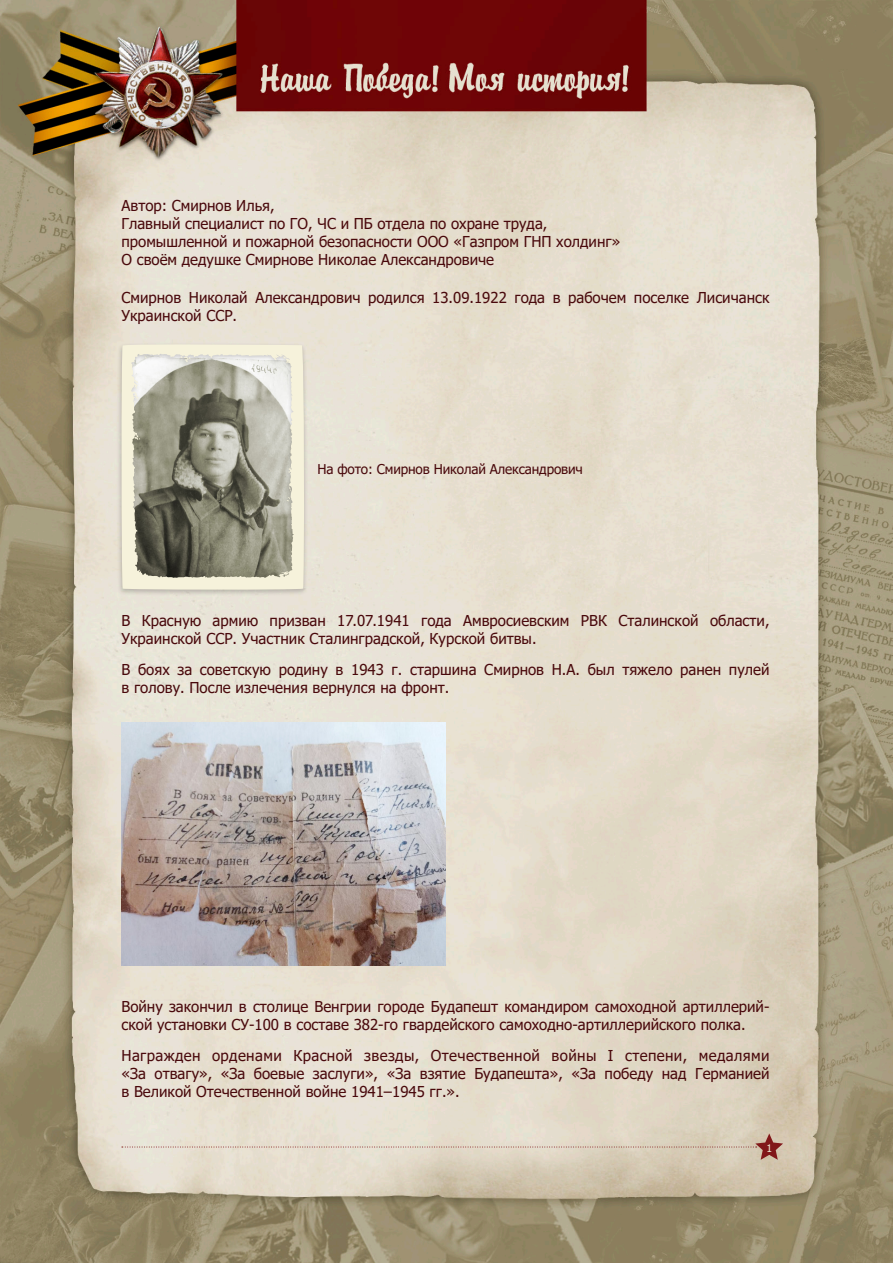
<style>
.page{position:relative;width:893px;height:1263px;background:#fff}
.page>*{position:absolute;margin:0;border:0;box-sizing:border-box;transform-origin:0 0}
.Стиль_абзаца_1{font:15px/18px "Tahoma";color:#49090c}
.t1{font:13.5px "Tahoma";letter-spacing:-.01em;color:#49090c}
.t2{font:10.5px "Tahoma";color:#edead3}
</style>
<div class="page">
<img style="left:0;top:0;width:893px;height:1263px">
<svg style="left:122px;top:1133px;width:661px;height:27px;background:#dfd4c3"></svg>
<div style="left:116px;top:342px;width:192px;height:254px;background:#231f20;opacity:.24"></div>
<svg style="left:121px;top:343px;width:184px;height:247px;background:#aaa998"></svg>
<img style="left:122px;top:722px;width:324px;height:243px">
<p class="Стиль_абзаца_1" style="left:122px;top:198px;width:500px">Автор: Смирнов Илья,<br>Главный специалист по ГО, ЧС и ПБ отдела по охране труда, промышленной и пожарной безопасности ООО «Газпром ГНП холдинг»</p>
<p class="Стиль_абзаца_1" style="left:122px;top:252px;width:374px">О своём дедушке Смирнове Николае Александровиче</p>
<p class="Стиль_абзаца_1" style="left:122px;top:289px;width:649px">Смирнов Николай Александрович родился 13.09.1922 года в рабочем поселке Лисичанск<br>Украинской ССР.</p>
<p class="t1" style="left:317px;top:460px;width:267px">На фото: Смирнов Николай Александрович</p>
<p class="Стиль_абзаца_1" style="left:122px;top:612px;width:649px">В Красную армию призван 17.07.1941 года Амвросиевским РВК Сталинской области,<br>Украинской ССР. Участник Сталинградской, Курской битвы.</p>
<p class="Стиль_абзаца_1" style="left:122px;top:661px;width:649px">В боях за советскую родину в 1943 г. старшина Смирнов Н.А. был тяжело ранен пулей в голову. После излечения вернулся на фронт.</p>
<p class="Стиль_абзаца_1" style="left:122px;top:999px;width:649px">Войну закончил в столице Венгрии городе Будапешт командиром самоходной артиллерий&shy;ской установки СУ-100 в составе 382-го гвардейского самоходно-артиллерийского полка.</p>
<p class="Стиль_абзаца_1" style="left:122px;top:1047px;width:649px;text-align:justify">Награжден орденами Красной звезды, Отечественной войны I степени, медалями «За отвагу», «За боевые заслуги», «За взятие Будапешта», «За победу над Германией в Великой Отечественной войне 1941–1945 гг.».</p>
<p class="t2" style="left:766px;top:1141px;width:7px">1</p>
</div>
